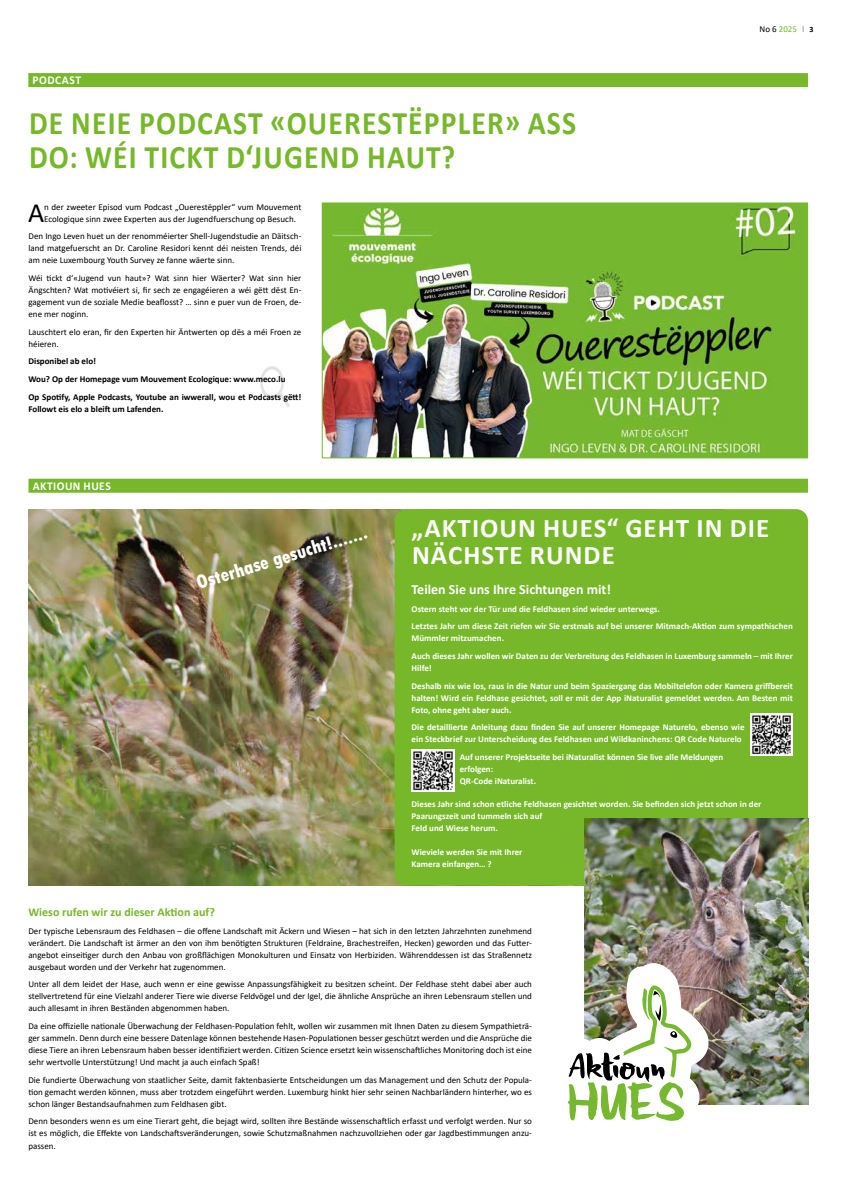
<style>
.page{position:relative;width:842px;height:1191px;background:#fff}
.page>*{position:absolute;margin:0;border:0;box-sizing:border-box;transform-origin:0 0}
.t1{font:700 33px/34px "Calibri";letter-spacing:.04em;color:#76b82a;scale:.9 1}
.t2{font:27.9px "Calibri";color:#000}
.t3{font:700 27px/27px "Calibri";letter-spacing:.04em;color:#fff}
.t4{font:800 condensed 20px "Tw Cen";color:#fff}
.t5{font:700 14px "Calibri";color:#fff}
.t6{font:700 12px "Calibri";color:#76b82a}
.t7{font:700 12px "Calibri";letter-spacing:.04em;color:#fff;scale:.96 1}
.t8{font:9px/12px "Calibri";color:#000;text-align:justify}
.t9{font:700 9px/12px "Calibri";color:#fff}
.t10{font:700 9px/17.7px "Calibri";color:#000}
.t11{font:9px "Calibri";color:#76b82a}
.s1{color:#000}
.s2{font-size:12.8px;color:#000}
.s3{font-weight:700;font-size:8px;color:#000}
</style>
<div class="page">
<img style="left:28px;top:509px;width:376px;height:376px">
<div style="left:395px;top:509px;width:413px;height:376px;background:#76b82a;border-radius:12px"></div>
<div style="left:28px;top:479px;width:780px;height:14px;background:#76b82a"></div>
<img style="left:585px;top:819px;width:223px;height:285px">
<img style="left:567px;top:963px;width:144px;height:158px">
<img style="left:750px;top:713px;width:43px;height:42px">
<img style="left:412px;top:749px;width:42px;height:43px">
<div style="left:28px;top:73px;width:780px;height:14px;background:#76b82a"></div>
<img style="left:324px;top:204px;width:482px;height:252px">
<div style="left:322px;top:202px;width:486px;height:256px;border:1px solid #76b82a"></div>
<img style="left:260px;top:366px;width:30px;height:41px">
<h3 class="t7" style="left:33px;top:72px;width:52px">PODCAST</h3>
<h1 class="t1" style="left:29px;top:106px;width:609px">DE NEIE PODCAST «OUERESTËPPLER» ASS<br>DO: WÉI TICKT D‘JUGEND HAUT?</h1>
<h2 class="t2" style="left:28px;top:193px;width:18px">A</h2>
<p class="t8" style="left:44px;top:200px;width:259px">n der zweeter Episod vum Podcast „Ouerestëppler“ vum Mouvement<br>Ecologique sinn zwee Experten aus der Jugendfuerschung op Besuch.</p>
<p class="t8" style="left:28px;top:230px;width:274px">Den Ingo Leven huet un der renomméierter Shell-Jugendstudie an Däitsch&shy;land matgefuerscht an Dr. Caroline Residori kennt déi neisten Trends, déi am neie Luxembourg Youth Survey ze fanne wäerte sinn.</p>
<p class="t8" style="left:28px;top:272px;width:274px">Wéi tickt d‘«Jugend vun haut»? Wat sinn hier Wäerter? Wat sinn hier Ängschten? Wat motivéiert si, fir sech ze engagéieren a wéi gëtt dëst En&shy;gagement vun de soziale Medie beaflosst? … sinn e puer vun de Froen, de&shy;ene mer noginn.</p>
<p class="t8" style="left:28px;top:325px;width:274px">Lauschtert elo eran, fir den Experten hir Äntwerten op dës a méi Froen ze héieren.</p>
<p class="t10" style="left:28px;top:352px;width:274px">Disponibel ab elo!<br>Wou? Op der Homepage vum Mouvement Ecologique: www.meco.lu<br>Op Spotify, Apple Podcasts, Youtube an iwwerall, wou et Podcasts gëtt!</p>
<p class="t10" style="left:28px;top:400px;width:137px">Followt eis elo a bleift um Lafenden.</p>
<h3 class="t7" style="left:33px;top:477px;width:83px">AKTIOUN HUES</h3>
<p class="t11" style="left:760px;top:22px;width:56px"><span class="s1">No 6</span> 2025 <span class="s2">ı</span> <span class="s3">3</span></p>
<h3 class="t4" style="left:194px;top:572px;width:179px;rotate:-17deg">Osterhase gesucht!.......</h3>
<h3 class="t3" style="left:412px;top:514px;width:359px">„AKTIOUN HUES“ GEHT IN DIE<br>NÄCHSTE RUNDE</h3>
<h3 class="t5" style="left:412px;top:579px;width:201px">Teilen Sie uns Ihre Sichtungen mit!</h3>
<p class="t9" style="left:412px;top:599px;width:383px;line-height:17.7px">Ostern steht vor der Tür und die Feldhasen sind wieder unterwegs.<br>Letztes Jahr um diese Zeit riefen wir Sie erstmals auf bei unserer Mitmach-Aktion zum sympathischen</p>
<p class="t9" style="left:412px;top:629px;width:383px;line-height:17.7px">Mümmler mitzumachen.<br>Auch dieses Jahr wollen wir Daten zu der Verbreitung des Feldhasen in Luxemburg sammeln – mit Ihrer</p>
<p class="t9" style="left:412px;top:659px;width:383px;line-height:17.7px">Hilfe!<br>Deshalb nix wie los, raus in die Natur und beim Spaziergang das Mobiltelefon oder Kamera griffbereit</p>
<p class="t9" style="left:412px;top:691px;width:383px">halten! Wird ein Feldhase gesichtet, soll er mit der App iNaturalist gemeldet werden. Am Besten mit<br>Foto, ohne geht aber auch.</p>
<p class="t9" style="left:412px;top:721px;width:335px">Die detaillierte Anleitung dazu finden Sie auf unserer Homepage Naturelo, ebenso wie ein Steckbrief zur Unterscheidung des Feldhasen und Wildkaninchens: QR Code Naturelo</p>
<p class="t9" style="left:460px;top:751px;width:265px">Auf unserer Projektseite bei iNaturalist können Sie live alle Meldungen erfolgen:<br>QR-Code iNaturalist.</p>
<p class="t9" style="left:412px;top:798px;width:351px">Dieses Jahr sind schon etliche Feldhasen gesichtet worden. Sie befinden sich jetzt schon in der<br>Paarungszeit und tummeln sich auf<br>Feld und Wiese herum.</p>
<p class="t9" style="left:412px;top:845px;width:112px">Wieviele werden Sie mit Ihrer<br>Kamera einfangen… ?</p>
<h3 class="t6" style="left:28px;top:903px;width:188px">Wieso rufen wir zu dieser Aktion auf?</h3>
<p class="t8" style="left:28px;top:924px;width:505px">Der typische Lebensraum des Feldhasen – die offene Landschaft mit Äckern und Wiesen – hat sich in den letzten Jahrzehnten zunehmend verändert. Die Landschaft ist ärmer an den von ihm benötigten Strukturen (Feldraine, Brachestreifen, Hecken) geworden und das Futter&shy;angebot einseitiger durch den Anbau von großflächigen Monokulturen und Einsatz von Herbiziden. Währenddessen ist das Straßennetz ausgebaut worden und der Verkehr hat zugenommen.</p>
<p class="t8" style="left:28px;top:978px;width:505px">Unter all dem leidet der Hase, auch wenn er eine gewisse Anpassungsfähigkeit zu besitzen scheint. Der Feldhase steht dabei aber auch stellvertretend für eine Vielzahl anderer Tiere wie diverse Feldvögel und der Igel, die ähnliche Ansprüche an ihren Lebensraum stellen und auch allesamt in ihren Beständen abgenommen haben.</p>
<p class="t8" style="left:28px;top:1020px;width:505px">Da eine offizielle nationale Überwachung der Feldhasen-Population fehlt, wollen wir zusammen mit Ihnen Daten zu diesem Sympathieträ&shy;ger sammeln. Denn durch eine bessere Datenlage können bestehende Hasen-Populationen besser geschützt werden und die Ansprüche die diese Tiere an ihren Lebensraum haben besser identifiziert werden. Citizen Science ersetzt kein wissenschaftliches Monitoring doch ist eine sehr wertvolle Unterstützung! Und macht ja auch einfach Spaß!</p>
<p class="t8" style="left:28px;top:1073px;width:505px">Die fundierte Überwachung von staatlicher Seite, damit faktenbasierte Entscheidungen um das Management und den Schutz der Popula&shy;tion gemacht werden können, muss aber trotzdem eingeführt werden. Luxemburg hinkt hier sehr seinen Nachbarländern hinterher, wo es schon länger Bestandsaufnahmen zum Feldhasen gibt.</p>
<p class="t8" style="left:28px;top:1115px;width:505px">Denn besonders wenn es um eine Tierart geht, die bejagt wird, sollten ihre Bestände wissenschaftlich erfasst und verfolgt werden. Nur so ist es möglich, die Effekte von Landschaftsveränderungen, sowie Schutzmaßnahmen nachzuvollziehen oder gar Jagdbestimmungen anzu&shy;passen.</p>
</div>
